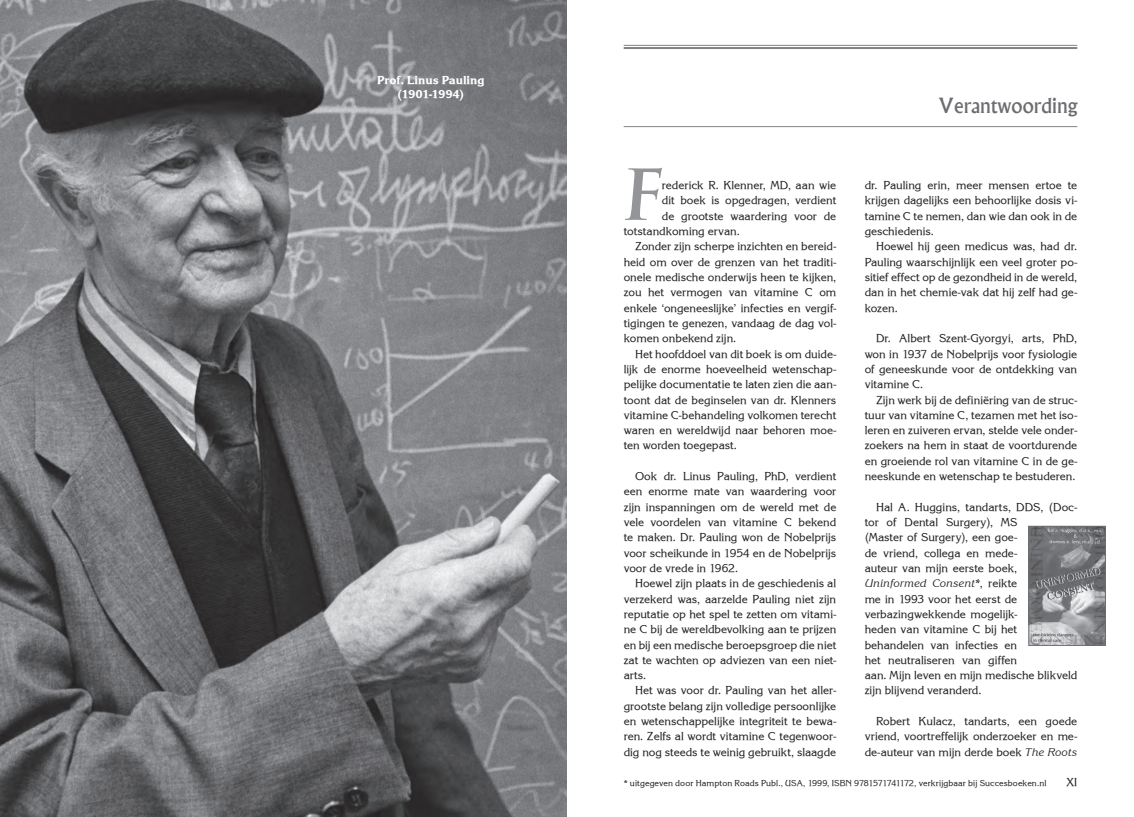
<style>
.page{position:relative;width:1134px;height:817px;background:#fff}
.page>*{position:absolute;margin:0;border:0;box-sizing:border-box;transform-origin:0 0}
.t1{font:700 68.3px "Trajan Pro";color:#939598}
.t2{font:500 20px "Albertus";color:#6c6d70}
.t3{font:12px/15.3px "Korinna ITCTT";letter-spacing:-.005em;color:#231f20;text-align:justify}
.t4{font:700 12px/14.4px "Korinna ITCTT Extra";letter-spacing:-.005em;color:#fff;text-align:center}
.t5{font:11.5px "Korinna ITCTT Kursiv";letter-spacing:-.005em;color:#231f20}
.t6{font:9px "Korinna ITCTT";letter-spacing:.005em;color:#231f20}
.s1{font-family:"Korinna ITCTT";font-size:12px}
.s2{font-family:"Korinna ITCTT Kursiv";font-size:11.5px}
</style>
<div class="page">
<hr style="left:624px;top:45px;width:453px;height:1px;background:#808285">
<hr style="left:624px;top:47px;width:453px;height:2px;background:#808285">
<img style="left:1030px;top:528px;width:74px;height:115px">
<div style="left:1028px;top:526px;width:78px;height:119px;border:1px solid #6c6d70"></div>
<hr style="left:624px;top:126px;width:453px;height:1px;background:#808285">
<img style="left:0;top:0;width:567px;height:816px">
<p class="t4" style="left:377px;top:72px;width:109px">Prof. Linus Pauling (1901-1994)</p>
<h1 class="t1" style="left:619px;top:152px;width:52px">F</h1>
<p class="t3" style="left:662px;top:178px;width:176px">rederick R. Klenner, MD, aan wie</p>
<p class="t3" style="left:662px;top:193px;width:176px">dit boek is opgedragen, verdient</p>
<p class="t3" style="left:662px;top:208px;width:176px">de grootste waardering voor de</p>
<p class="t3" style="left:624px;top:223px;width:118px">totstandkoming ervan.</p>
<p class="t3" style="left:635px;top:239px;width:203px">Zonder zijn scherpe inzichten en bereid-</p>
<p class="t3" style="left:624px;top:254px;width:214px">heid om over de grenzen van het traditi-</p>
<p class="t3" style="left:624px;top:269px;width:214px">onele medische onderwijs heen te kijken,</p>
<p class="t3" style="left:624px;top:285px;width:214px">zou het vermogen van vitamine C om</p>
<p class="t3" style="left:624px;top:300px;width:214px">enkele ‘ongeneeslijke’ infecties en vergif-</p>
<p class="t3" style="left:624px;top:315px;width:214px">tigingen te genezen, vandaag de dag vol-</p>
<p class="t3" style="left:624px;top:331px;width:114px">komen onbekend zijn.</p>
<p class="t3" style="left:635px;top:346px;width:203px">Het hoofddoel van dit boek is om duide-</p>
<p class="t3" style="left:624px;top:361px;width:214px">lijk de enorme hoeveelheid wetenschap-</p>
<p class="t3" style="left:624px;top:376px;width:214px">pelijke documentatie te laten zien die aan-</p>
<p class="t3" style="left:624px;top:392px;width:214px">toont dat de beginselen van dr. Klenners</p>
<p class="t3" style="left:624px;top:407px;width:214px">vitamine C-behandeling volkomen terecht</p>
<p class="t3" style="left:624px;top:422px;width:214px">waren en wereldwijd naar behoren moe-</p>
<p class="t3" style="left:624px;top:438px;width:115px">ten worden toegepast.</p>
<p class="t3" style="left:624px;top:468px;width:214px;text-indent:11px">Ook dr. Linus Pauling, PhD, verdient een enorme mate van waardering voor zijn inspanningen om de wereld met de vele voordelen van vitamine C bekend te maken. Dr. Pauling won de Nobelprijs voor scheikunde in 1954 en de Nobelprijs voor de vrede in 1962.</p>
<p class="t3" style="left:624px;top:575px;width:214px;text-indent:11px">Hoewel zijn plaats in de geschiedenis al verzekerd was, aarzelde Pauling niet zijn reputatie op het spel te zetten om vitami&shy;ne C bij de wereldbevolking aan te prijzen en bij een medische beroepsgroep die niet zat te wachten op adviezen van een niet&shy;arts.</p>
<p class="t3" style="left:624px;top:682px;width:214px;text-indent:11px">Het was voor dr. Pauling van het aller&shy;grootste belang zijn volledige persoonlijke en wetenschappelijke integriteit te bewa&shy;ren. Zelfs al wordt vitamine C tegenwoor&shy;dig nog steeds te weinig gebruikt, slaagde</p>
<h2 class="t2" style="left:939px;top:93px;width:140px">Verantwoording</h2>
<p class="t3" style="left:865px;top:178px;width:214px">dr. Pauling erin, meer mensen ertoe te krijgen dagelijks een behoorlijke dosis vi&shy;tamine C te nemen, dan wie dan ook in de geschiedenis.</p>
<p class="t3" style="left:865px;top:239px;width:214px;text-indent:11px">Hoewel hij geen medicus was, had dr.<br>Pauling waarschijnlijk een veel groter po&shy;sitief effect op de gezondheid in de wereld, dan in het chemie-vak dat hij zelf had ge&shy;kozen.</p>
<p class="t3" style="left:865px;top:331px;width:214px;text-indent:11px">Dr. Albert Szent-Gyorgyi, arts, PhD, won in 1937 de Nobelprijs voor fysiologie of geneeskunde voor de ontdekking van vitamine C.</p>
<p class="t3" style="left:865px;top:392px;width:214px;text-indent:11px">Zijn werk bij de definiëring van de struc&shy;tuur van vitamine C, tezamen met het iso&shy;leren en zuiveren ervan, stelde vele onder&shy;zoekers na hem in staat de voortdurende en groeiende rol van vitamine C in de ge&shy;neeskunde en wetenschap te bestuderen.</p>
<p class="t3" style="left:865px;top:499px;width:214px;text-align:left;text-indent:11px">Hal A. Huggins, tandarts, DDS, (Doc&shy;tor of Dental Surgery), MS<br>(Master of Surgery), een goe-<br>de vriend, collega en mede-<br>auteur van mijn eerste boek,</p>
<p class="t5" style="left:865px;top:577px;width:154px">Uninformed Consent*<span class="s1">, reikte</span></p>
<p class="t3" style="left:865px;top:591px;width:214px;text-align:left">me in 1993 voor het eerst de verbazingwekkende mogelijk-<br>heden van vitamine C bij het behandelen van infecties en<br>het neutraliseren van giffen<br>aan. Mijn leven en mijn medische blikveld zijn blijvend veranderd.</p>
<p class="t3" style="left:865px;top:713px;width:214px;text-indent:11px">Robert Kulacz, tandarts, een goede vriend, voortreffelijk onderzoeker en me&shy;de-auteur van mijn derde boek <span class="s2">The Roots</span></p>
<p class="t6" style="left:624px;top:777px;width:424px">* uitgegeven door Hampton Roads Publ., USA, 1999, ISBN 9781571741172, verkrijgbaar bij Succesboeken.nl</p>
<p class="t3" style="left:1067px;top:774px;width:12px">XI</p>
</div>
